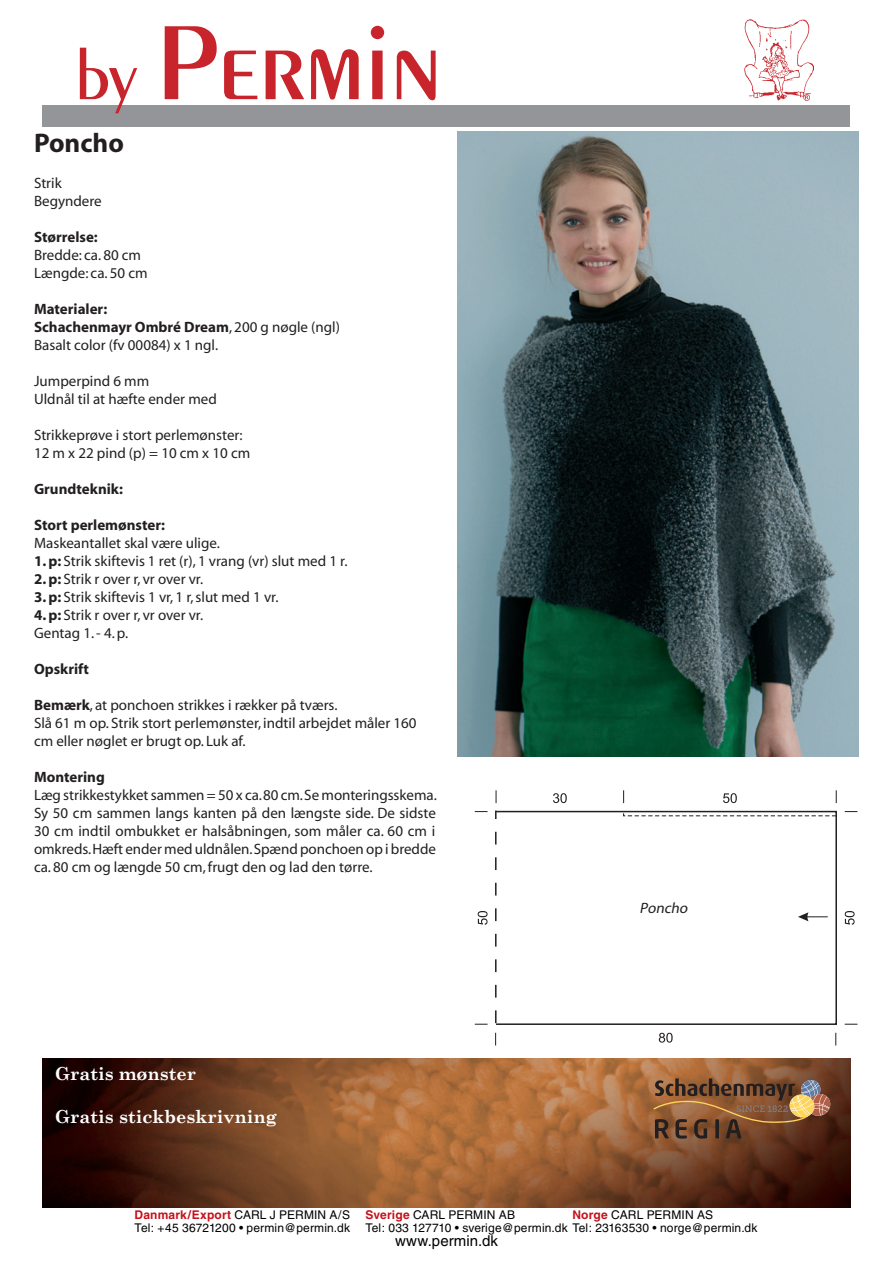
<style>
.page{position:relative;width:893px;height:1263px;background:#fff}
.page>*{position:absolute;margin:0;border:0;box-sizing:border-box;transform-origin:0 0}
.t1{font:112.5px "Penguin Plain";color:#c8242b}
.t2{font:700 27px "Myriad";color:#231f20}
.t3{font:700 18px "Century Schoolbook";color:#fff}
.t4{font:15px/18px "Myriad";color:#231f20}
.t5{font:700 15px "Myriad";color:#231f20}
.t6{font:15px "Helvetica";letter-spacing:.005em;color:#000}
.t7{font:italic 15px "Museo Sans 100";color:#231f20}
.t8{font:12px "Helvetica";letter-spacing:.01em;color:#000}
.t9{font:700 12px "Helvetica";letter-spacing:.015em;color:#c4121a}
.s1{font-size:72px}
.s2{font-weight:700}
.s3{font-weight:400;color:#000}
.s4{font-weight:700;color:#c4121a}
</style>
<div class="page">
<div style="left:43px;top:106px;width:807px;height:21px;background:#939598"></div>
<img style="left:745px;top:20px;width:68px;height:80px">
<img style="left:43px;top:1058px;width:807px;height:150px">
<svg style="left:653px;top:1078px;width:177px;height:60px"></svg>
<svg style="left:798px;top:912px;width:30px;height:9px"></svg>
<svg style="left:659px;top:1033px;width:14px;height:10px"></svg>
<svg style="left:723px;top:793px;width:14px;height:10px"></svg>
<svg style="left:553px;top:793px;width:14px;height:10px"></svg>
<svg style="left:835px;top:1033px;width:1px;height:12px"></svg>
<svg style="left:836px;top:790px;width:1px;height:13px"></svg>
<svg style="left:623px;top:790px;width:1px;height:13px"></svg>
<svg style="left:495px;top:1033px;width:1px;height:12px"></svg>
<svg style="left:496px;top:790px;width:1px;height:13px"></svg>
<svg style="left:478px;top:911px;width:10px;height:14px"></svg>
<svg style="left:845px;top:911px;width:10px;height:14px"></svg>
<svg style="left:475px;top:1024px;width:13px;height:1px"></svg>
<svg style="left:845px;top:1024px;width:12px;height:1px"></svg>
<svg style="left:475px;top:811px;width:13px;height:1px"></svg>
<svg style="left:845px;top:811px;width:12px;height:1px"></svg>
<div style="left:495px;top:811px;width:342px;height:214px;border:2px solid #231f20"></div>
<svg style="left:623px;top:811px;width:214px;height:6px"></svg>
<img style="left:457px;top:132px;width:402px;height:625px">
<h1 class="t1" style="left:76px;top:-4px;width:368px"><span class="s1">by</span> Permin</h1>
<h2 class="t2" style="left:34px;top:129px;width:91px">Poncho</h2>
<p class="t4" style="left:34px;top:175px;width:69px">Strik<br>Begyndere</p>
<p class="t5" style="left:34px;top:229px;width:65px">Størrelse:</p>
<p class="t4" style="left:34px;top:247px;width:115px">Bredde: ca. 80 cm<br>Længde: ca. 50 cm</p>
<p class="t4" style="left:34px;top:301px;width:307px"><span class="s2">Materialer:<br>Schachenmayr Ombré Dream</span>, 200 g nøgle (ngl)<br>Basalt color (fv 00084) x 1 ngl.</p>
<p class="t4" style="left:34px;top:373px;width:184px">Jumperpind 6 mm<br>Uldnål til at hæfte ender med</p>
<p class="t4" style="left:34px;top:427px;width:218px">Strikkeprøve i stort perlemønster:<br>12 m x 22 pind (p) = 10 cm x 10 cm</p>
<p class="t5" style="left:34px;top:481px;width:90px">Grundteknik:</p>
<p class="t5" style="left:34px;top:517px;width:133px">Stort perlemønster:</p>
<p class="t4" style="left:34px;top:535px;width:187px">Maskeantallet skal være ulige.</p>
<p class="t4" style="left:34px;top:553px;width:315px"><span class="s2">1. p:</span> Strik skiftevis 1 ret (r), 1 vrang (vr) slut med 1 r.</p>
<p class="t4" style="left:34px;top:571px;width:171px"><span class="s2">2. p:</span> Strik r over r, vr over vr.</p>
<p class="t4" style="left:34px;top:589px;width:246px"><span class="s2">3. p:</span> Strik skiftevis 1 vr, 1 r, slut med 1 vr.</p>
<p class="t4" style="left:34px;top:607px;width:171px"><span class="s2">4. p:</span> Strik r over r, vr over vr.<br>Gentag 1. - 4. p.</p>
<p class="t5" style="left:34px;top:661px;width:57px">Opskrift</p>
<p class="t4" style="left:34px;top:697px;width:384px"><span class="s2">Bemærk</span>, at ponchoen strikkes i rækker på tværs.<br>Slå 61 m op. Strik stort perlemønster, indtil arbejdet måler 160 cm eller nøglet er brugt op. Luk af.</p>
<p class="t5" style="left:34px;top:769px;width:72px">Montering</p>
<p class="t4" style="left:34px;top:787px;width:404px;text-align:justify">Læg strikkestykket sammen = 50 x ca. 80 cm. Se monteringsskema.<br>Sy 50 cm sammen langs kanten på den længste side. De sidste 30 cm indtil ombukket er halsåbningen, som måler ca. 60 cm i omkreds. Hæft ender med uldnålen. Spænd ponchoen op i bredde ca. 80 cm og længde 50 cm, frugt den og lad den tørre.</p>
<p class="t3" style="left:55px;top:1059px;width:142px">Gratis mønster</p>
<p class="t3" style="left:55px;top:1102px;width:223px">Gratis stickbeskrivning</p>
<p class="t7" style="left:640px;top:900px;width:52px">Poncho</p>
<p class="t9" style="left:135px;top:1207px;width:217px">Danmark/Export <span class="s3">CARL J PERMIN A/S</span></p>
<p class="t8" style="left:365px;top:1207px;width:151px"><span class="s4">Sverige</span> CARL PERMIN AB</p>
<p class="t8" style="left:572px;top:1207px;width:142px"><span class="s4">Norge</span> CARL PERMIN AS</p>
<p class="t8" style="left:135px;top:1221px;width:217px">Tel: +45 36721200 • permin@permin.dk</p>
<p class="t8" style="left:365px;top:1221px;width:394px">Tel: 033 127710 • sverige@permin.dk Tel: 23163530 • norge@permin.dk</p>
<p class="t6" style="left:395px;top:1232px;width:104px">www.permin.dk</p>
</div>
